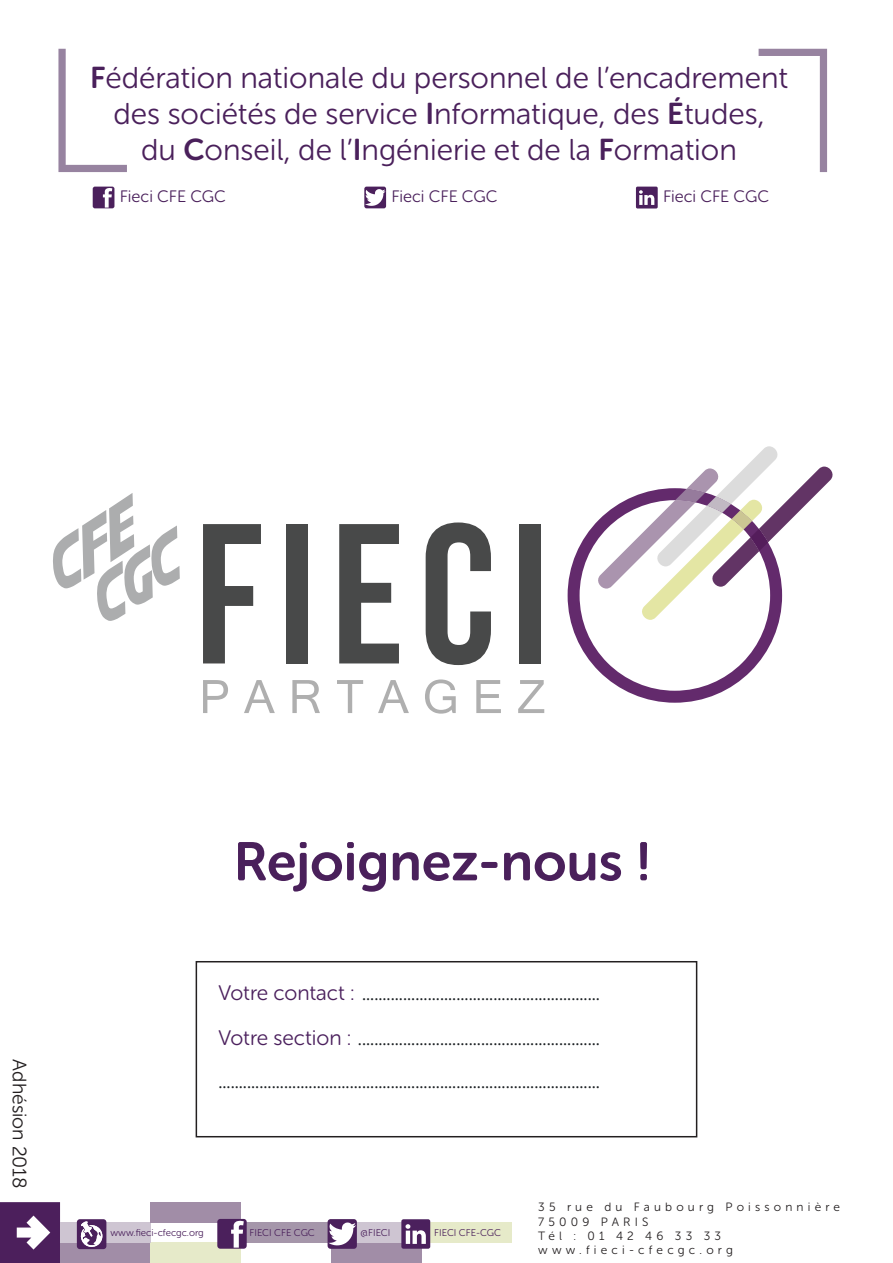
<style>
.page{position:relative;width:893px;height:1263px;background:#fff}
.page>*{position:absolute;margin:0;border:0;box-sizing:border-box;transform-origin:0 0}
.t1{font:54px "Museo Sans Rounded 700";color:#4a205b}
.t2{font:30px/36px "Museo Sans Rounded 300";color:#4a205b;text-align:center}
.t3{font:19.5px "Museo Sans Rounded 300";color:#231f20}
.t4{font:18px "Minion Pro";color:#1b2023}
.t5{font:16.5px "Museo Sans Rounded 300";color:#4a205b}
.t6{font:12px/14.4px "Museo Sans Rounded 300";letter-spacing:.35em;color:#231f20}
.t7{font:9.75px "Museo Sans Rounded 300";color:#491f5a}
.s1{font-family:"Museo Sans Rounded 700"}
.s2{font-family:"Museo Sans Rounded 300";font-size:21px;color:#4b205d}
</style>
<div class="page">
<svg style="left:58px;top:49px;width:69px;height:123px"></svg>
<svg style="left:759px;top:49px;width:68px;height:123px"></svg>
<div style="left:93px;top:187px;width:21px;height:21px;background:#4b205c;border-radius:2px"></div>
<svg style="left:103px;top:188px;width:9px;height:20px"></svg>
<div style="left:364px;top:187px;width:22px;height:21px;background:#4b205c;border-radius:2px"></div>
<svg style="left:365px;top:189px;width:20px;height:17px"></svg>
<div style="left:636px;top:187px;width:22px;height:21px;background:#4b205d;border-radius:2px"></div>
<svg style="left:639px;top:190px;width:15px;height:15px"></svg>
<div style="left:196px;top:961px;width:501px;height:176px;border:2px solid #231f20"></div>
<svg style="left:0;top:1202px;width:60px;height:61px"></svg>
<div style="left:60px;top:1242px;width:90px;height:21px;background:#a18da7"></div>
<div style="left:150px;top:1242px;width:91px;height:21px;background:#e6eac9"></div>
<div style="left:331px;top:1242px;width:91px;height:21px;background:#a18da7"></div>
<div style="left:60px;top:1222px;width:90px;height:20px;background:#cec5d2"></div>
<div style="left:150px;top:1202px;width:91px;height:20px;background:#a18da7"></div>
<div style="left:422px;top:1222px;width:90px;height:20px;background:#e6eac9"></div>
<div style="left:331px;top:1222px;width:91px;height:20px;background:#cec5d2"></div>
<div style="left:77px;top:1219px;width:29px;height:30px;background:#4b205c;border-radius:3px"></div>
<svg style="left:80px;top:1221px;width:22px;height:26px"></svg>
<div style="left:217px;top:1219px;width:30px;height:30px;background:#4b205c;border-radius:3px"></div>
<div style="left:328px;top:1219px;width:29px;height:30px;background:#4b205c;border-radius:3px"></div>
<svg style="left:231px;top:1220px;width:125px;height:27px"></svg>
<div style="left:401px;top:1219px;width:29px;height:30px;background:#4b205d;border-radius:2px"></div>
<svg style="left:405px;top:1224px;width:21px;height:20px"></svg>
<svg style="left:203px;top:524px;width:58px;height:139px"></svg>
<div style="left:286px;top:524px;width:22px;height:139px;background:#484949"></div>
<svg style="left:339px;top:524px;width:60px;height:139px"></svg>
<svg style="left:426px;top:522px;width:65px;height:143px"></svg>
<div style="left:519px;top:524px;width:22px;height:139px;background:#484949"></div>
<svg style="left:203px;top:680px;width:25px;height:33px"></svg>
<svg style="left:244px;top:680px;width:31px;height:33px"></svg>
<svg style="left:292px;top:680px;width:28px;height:33px"></svg>
<svg style="left:337px;top:680px;width:26px;height:33px"></svg>
<svg style="left:378px;top:680px;width:31px;height:33px"></svg>
<svg style="left:425px;top:679px;width:31px;height:35px"></svg>
<svg style="left:476px;top:680px;width:25px;height:33px"></svg>
<svg style="left:518px;top:680px;width:26px;height:33px"></svg>
<svg style="left:568px;top:524px;width:212px;height:179px"></svg>
<svg style="left:595px;top:446px;width:237px;height:174px"></svg>
<svg style="left:53px;top:493px;width:127px;height:128px"></svg>
<h2 class="t2" style="left:90px;top:60px;width:699px"><span class="s1">F</span>édération nationale du personnel de l’encadrement des sociétés de service <span class="s1">I</span>nformatique, des <span class="s1">É</span>tudes,<br>du <span class="s1">C</span>onseil, de l’<span class="s1">I</span>ngénierie et de la <span class="s1">F</span>ormation</h2>
<p class="t5" style="left:120px;top:188px;width:108px">Fieci CFE CGC</p>
<p class="t5" style="left:391px;top:188px;width:108px">Fieci CFE CGC</p>
<p class="t5" style="left:663px;top:188px;width:108px">Fieci CFE CGC</p>
<p class="t3" style="left:30px;top:1059px;width:131px;rotate:90deg">Adhésion 2018</p>
<h1 class="t1" style="left:234px;top:832px;width:419px">Rejoignez-nous !</h1>
<p class="t4" style="left:218px;top:982px;width:383px"><span class="s2">Votre contact :</span> ..........................................................</p>
<p class="t4" style="left:218px;top:1027px;width:383px"><span class="s2">Votre section :</span> ...........................................................</p>
<p class="t4" style="left:218px;top:1070px;width:383px">.............................................................................................</p>
<p class="t7" style="left:111px;top:1227px;width:95px">www.fieci-cfecgc.org</p>
<p class="t7" style="left:250px;top:1227px;width:67px">FIECI CFE CGC</p>
<p class="t7" style="left:361px;top:1227px;width:31px">@FIECI</p>
<p class="t7" style="left:434px;top:1227px;width:68px">FIECI CFE-CGC</p>
<p class="t6" style="left:538px;top:1200px;width:303px">35 rue du Faubourg Poissonnière<br>75009 PARIS<br>Tél : 01 42 46 33 33 www.fieci-cfecgc.org</p>
</div>
